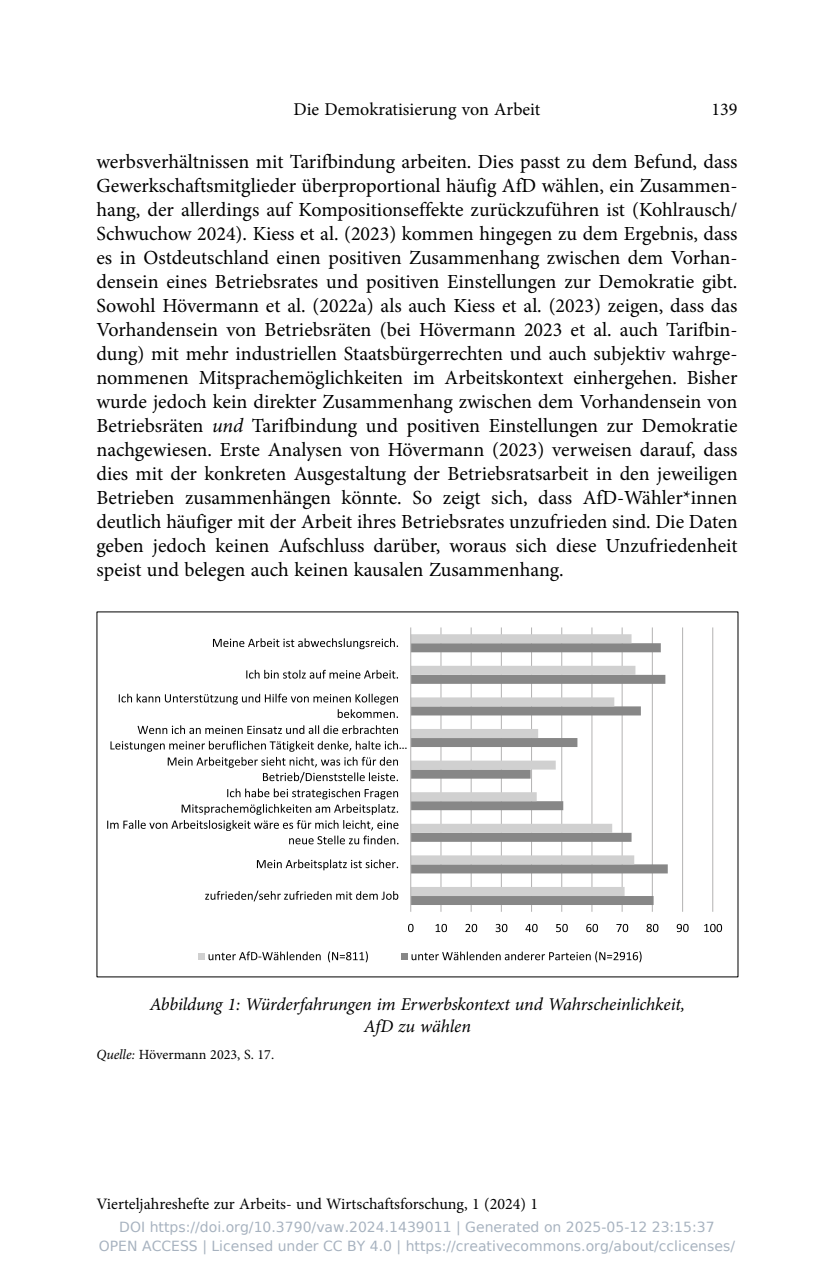
<style>
.page{position:relative;width:834px;height:1265px;background:#fff}
.page>*{position:absolute;margin:0;border:0;box-sizing:border-box;transform-origin:0 0}
.Body{font:20px/24px "Minion Pro";color:#000;text-align:justify}
.Abbildung{font:italic 18px/21.2px "Minion Pro";letter-spacing:-.01em;color:#000;text-align:center}
.t1{font:18px "Minion Pro";color:#000}
.t2{font:16px "Minion Pro";color:#000}
.t3{font:14px "DejaVu Sans";color:rgb(36 64 97/.4)}
.Quelle{font:14px "Minion Pro";color:#000}
.t4{font:12.8px "Calibri";color:#000}
.s1{font-style:italic}
</style>
<div class="page">
<hr style="left:440px;top:627px;width:1px;height:284px;background:#b3b2b2">
<hr style="left:470px;top:627px;width:1px;height:284px;background:#b3b2b2">
<hr style="left:501px;top:627px;width:1px;height:284px;background:#b3b2b2">
<hr style="left:531px;top:627px;width:1px;height:284px;background:#b3b2b2">
<hr style="left:561px;top:627px;width:1px;height:284px;background:#b3b2b2">
<hr style="left:591px;top:627px;width:1px;height:284px;background:#b3b2b2">
<hr style="left:621px;top:627px;width:1px;height:284px;background:#b3b2b2">
<hr style="left:652px;top:627px;width:1px;height:284px;background:#b3b2b2">
<hr style="left:682px;top:627px;width:1px;height:284px;background:#b3b2b2">
<hr style="left:712px;top:627px;width:1px;height:284px;background:#b3b2b2">
<svg style="left:411px;top:643px;width:256px;height:261px"></svg>
<svg style="left:411px;top:634px;width:224px;height:261px"></svg>
<hr style="left:410px;top:627px;width:1px;height:284px;background:#b3b2b2">
<svg style="left:408px;top:923px;width:5px;height:9px"></svg>
<svg style="left:435px;top:923px;width:12px;height:9px"></svg>
<svg style="left:465px;top:923px;width:12px;height:9px"></svg>
<svg style="left:495px;top:923px;width:12px;height:9px"></svg>
<svg style="left:525px;top:923px;width:12px;height:9px"></svg>
<svg style="left:556px;top:923px;width:11px;height:9px"></svg>
<svg style="left:586px;top:923px;width:12px;height:9px"></svg>
<svg style="left:616px;top:923px;width:12px;height:9px"></svg>
<svg style="left:646px;top:923px;width:12px;height:9px"></svg>
<svg style="left:676px;top:923px;width:12px;height:9px"></svg>
<svg style="left:704px;top:923px;width:18px;height:9px"></svg>
<svg style="left:205px;top:890px;width:193px;height:11px"></svg>
<svg style="left:257px;top:859px;width:141px;height:11px"></svg>
<svg style="left:107px;top:820px;width:291px;height:24px"></svg>
<svg style="left:182px;top:788px;width:216px;height:26px"></svg>
<svg style="left:137px;top:725px;width:261px;height:9px"></svg>
<svg style="left:110px;top:740px;width:288px;height:42px"></svg>
<svg style="left:119px;top:693px;width:279px;height:25px"></svg>
<svg style="left:246px;top:669px;width:152px;height:9px"></svg>
<svg style="left:213px;top:638px;width:185px;height:11px"></svg>
<div style="left:198px;top:952px;width:7px;height:7px;background:#d0d0d0"></div>
<svg style="left:208px;top:951px;width:160px;height:11px"></svg>
<div style="left:400px;top:952px;width:7px;height:7px;background:#878787"></div>
<svg style="left:411px;top:951px;width:230px;height:11px"></svg>
<p class="t1" style="left:293px;top:97px;width:248px">Die Demokratisierung von Arbeit</p>
<p class="t1" style="left:711px;top:97px;width:27px">139</p>
<p class="Body" style="left:96px;top:149px;width:642px">werbsverhältnissen mit Tarifbindung arbeiten. Dies passt zu dem Befund, dass Gewerkschaftsmitglieder überproportional häufig AfD wählen, ein Zusammen&shy;hang, der allerdings auf Kompositionseffekte zurückzuführen ist (Kohlrausch/ Schwuchow 2024). Kiess et al. (2023) kommen hingegen zu dem Ergebnis, dass es in Ostdeutschland einen positiven Zusammenhang zwischen dem Vorhan&shy;densein eines Betriebsrates und positiven Einstellungen zur Demokratie gibt.<br>Sowohl Hövermann et al. (2022a) als auch Kiess et al. (2023) zeigen, dass das Vorhandensein von Betriebsräten (bei Hövermann 2023 et al. auch Tarifbin&shy;dung) mit mehr industriellen Staatsbürgerrechten und auch subjektiv wahrge&shy;nommenen Mitsprachemöglichkeiten im Arbeitskontext einhergehen. Bisher wurde jedoch kein direkter Zusammenhang zwischen dem Vorhandensein von Betriebsräten <span class="s1">und</span> Tarifbindung und positiven Einstellungen zur Demokratie nachgewiesen. Erste Analysen von Hövermann (2023) verweisen darauf, dass dies mit der konkreten Ausgestaltung der Betriebsratsarbeit in den jeweiligen Betrieben zusammenhängen könnte. So zeigt sich, dass AfD-Wähler*innen deutlich häufiger mit der Arbeit ihres Betriebsrates unzufrieden sind. Die Daten geben jedoch keinen Aufschluss darüber, woraus sich diese Unzufriedenheit speist und belegen auch keinen kausalen Zusammenhang.</p>
<p class="t4" style="left:399px;top:736px;width:10px">…</p>
<p class="Abbildung" style="left:150px;top:993px;width:536px">Abbildung 1: Würderfahrungen im Erwerbskontext und Wahrscheinlichkeit,<br>AfD zu wählen</p>
<p class="Quelle" style="left:96px;top:1044px;width:179px"><span class="s1">Quelle:</span> Hövermann 2023, S. 17.</p>
<p class="t2" style="left:96px;top:1192px;width:443px">Vierteljahreshefte zur Arbeits- und Wirtschaftsforschung, 1 (2024) 1</p>
<p class="t3" style="left:119px;top:1219px;width:596px">DOI https://doi.org/10.3790/vaw.2024.1439011 | Generated on 2025-05-12 23:15:37</p>
<p class="t3" style="left:99px;top:1237px;width:637px">OPEN ACCESS | Licensed under CC BY 4.0 | https://creativecommons.org/about/cclicenses/</p>
</div>
